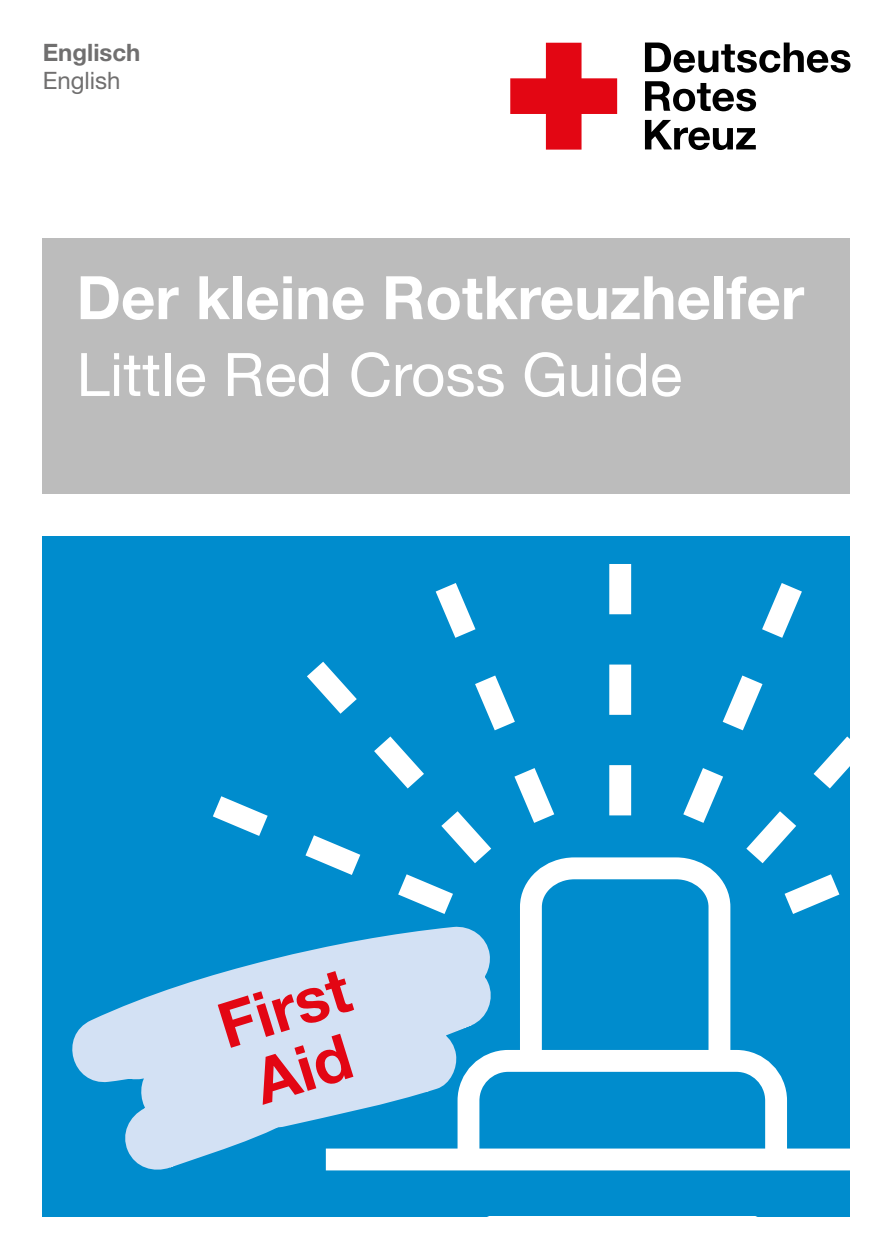
<style>
.page{position:relative;width:893px;height:1259px;background:#fff}
.page>*{position:absolute;margin:0;border:0;box-sizing:border-box;transform-origin:0 0}
.t1{font:700 63px/63.9px "Helvetica Neue LT";color:#e30613}
.t2{font:700 60px "Helvetica Neue LT";color:#fff}
.t3{font:60px "Helvetica Neue LT";color:#fff}
.t4{font:700 24px "Helvetica Neue LT";color:#706f6f}
.t5{font:24px "Helvetica Neue LT";color:#706f6f}
</style>
<div class="page">
<div style="left:43px;top:536px;width:807px;height:680px;background:#008ccd"></div>
<div style="left:43px;top:238px;width:807px;height:255px;background:#bcbcbc"></div>
<svg style="left:519px;top:857px;width:212px;height:193px"></svg>
<div style="left:458px;top:1050px;width:329px;height:170px;border:22px solid #fff;border-radius:40px"></div>
<div style="left:398px;top:1159px;width:450px;height:57px;background:#008ccd"></div>
<div style="left:326px;top:1148px;width:567px;height:22px;background:#fff"></div>
<svg style="left:609px;top:564px;width:22px;height:251px"></svg>
<svg style="left:665px;top:583px;width:185px;height:349px"></svg>
<svg style="left:435px;top:583px;width:120px;height:240px"></svg>
<svg style="left:307px;top:638px;width:207px;height:224px"></svg>
<svg style="left:213px;top:777px;width:264px;height:137px"></svg>
<svg style="left:72px;top:926px;width:423px;height:245px;fill:#d3e1f4"></svg>
<svg style="left:510px;top:43px;width:107px;height:107px"></svg>
<svg style="left:645px;top:43px;width:205px;height:30px"></svg>
<svg style="left:645px;top:81px;width:111px;height:30px"></svg>
<svg style="left:645px;top:120px;width:111px;height:30px"></svg>
<p class="t4" style="left:43px;top:38px;width:99px">Englisch</p>
<p class="t5" style="left:43px;top:66px;width:79px">English</p>
<p class="t2" style="left:77px;top:261px;width:729px">Der kleine Rotkreuzhelfer</p>
<p class="t3" style="left:77px;top:339px;width:607px">Little Red Cross Guide</p>
<p class="t1" style="left:210px;top:995px;width:136px;rotate:-17deg">First<br>Aid</p>
</div>
